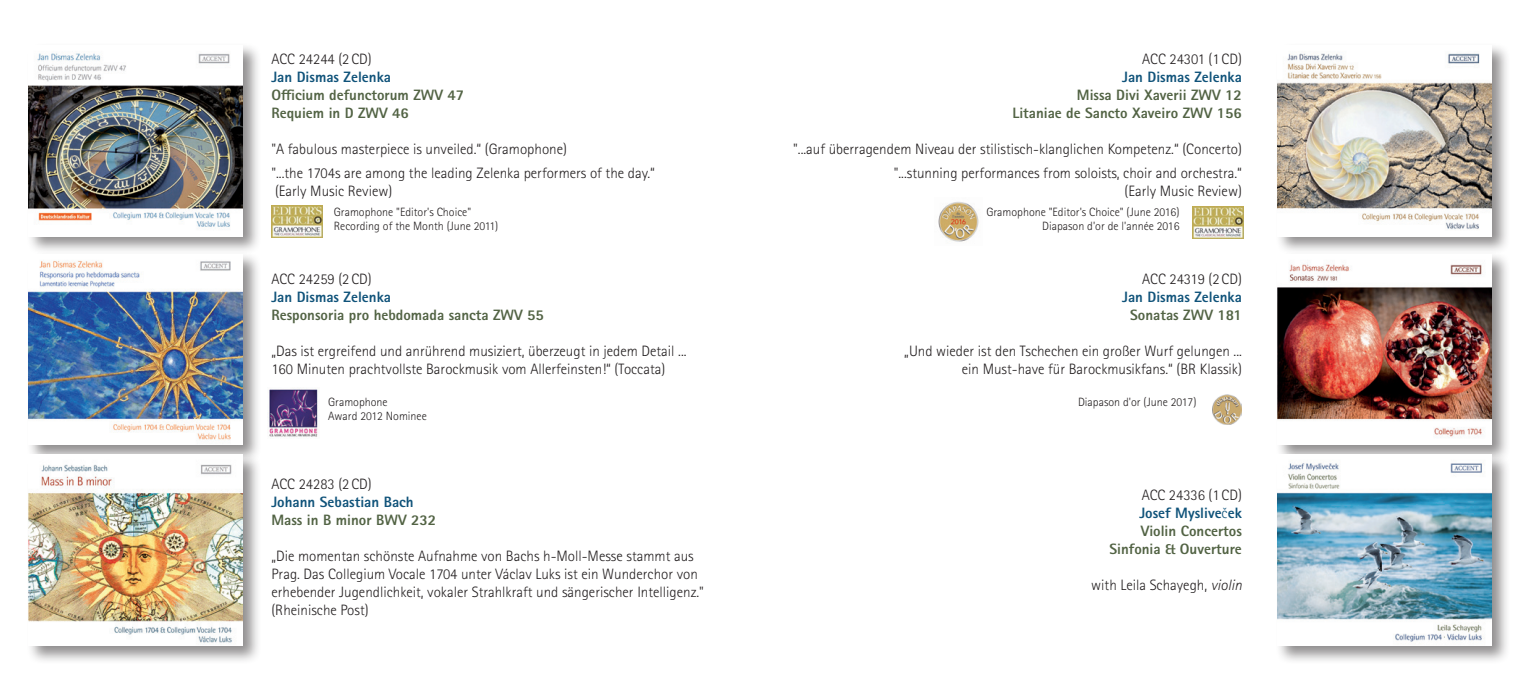
<style>
.page{position:relative;width:1520px;height:692px;background:#fff}
.page>*{position:absolute;margin:0;border:0;box-sizing:border-box;transform-origin:0 0}
.t1{font:300 15px/18px "Rotis Sans Serif Pro";color:#231f20}
.t2{font:800 15px/18px "Rotis Sans Serif Pro";color:#526344;text-align:right}
.t3{font:800 15px "Rotis Sans Serif Pro";color:#10537a}
.t4{font:300 12px/14.4px "Rotis Sans Serif Pro";color:#231f20}
.s1{font-weight:300;color:#231f20}
.s2{color:#10537a}
.s3{font-weight:300;color:#10537a}
.s4{font-style:italic}
</style>
<div class="page">
<div style="left:26px;top:42px;width:235px;height:213px;background:#231f20;opacity:.5"></div>
<img style="left:29px;top:45px;width:213px;height:191px">
<div style="left:26px;top:251px;width:235px;height:212px;background:#231f20;opacity:.5"></div>
<img style="left:29px;top:254px;width:213px;height:191px">
<div style="left:26px;top:452px;width:235px;height:212px;background:#231f20;opacity:.5"></div>
<img style="left:29px;top:455px;width:213px;height:190px">
<img style="left:269px;top:389px;width:49px;height:48px">
<img style="left:271px;top:205px;width:51px;height:33px">
<div style="left:1274px;top:42px;width:236px;height:213px;background:#231f20;opacity:.5"></div>
<img style="left:1277px;top:45px;width:214px;height:191px">
<div style="left:1274px;top:251px;width:236px;height:212px;background:#231f20;opacity:.5"></div>
<img style="left:1277px;top:254px;width:214px;height:191px">
<div style="left:1274px;top:452px;width:236px;height:212px;background:#231f20;opacity:.5"></div>
<img style="left:1277px;top:455px;width:214px;height:190px">
<img style="left:1192px;top:206px;width:51px;height:33px">
<img style="left:1212px;top:394px;width:29px;height:30px">
<img style="left:938px;top:201px;width:42px;height:41px">
<p class="t1" style="left:271px;top:50px;width:102px">ACC 24244 (2CD)</p>
<p class="t3" style="left:271px;top:67px;width:121px">Jan Dismas Zelenka</p>
<p class="t2" style="left:271px;top:86px;width:194px;text-align:left">Officium defunctorum ZWV 47<br>Requiem in D ZWV 46</p>
<p class="t1" style="left:271px;top:137px;width:385px;line-height:23.6px">"A fabulous masterpiece is unveiled.“ (Gramophone)<br>"...the 1704s are among the leading Zelenka performers of the day.“</p>
<p class="t1" style="left:275px;top:182px;width:119px">(Early Music Review)</p>
<p class="t4" style="left:334px;top:205px;width:166px">Gramophone "Editor's Choice"<br>Recording of the Month (June 2011)</p>
<p class="t1" style="left:271px;top:270px;width:102px">ACC 24259 (2CD)</p>
<p class="t3" style="left:271px;top:287px;width:121px">Jan Dismas Zelenka</p>
<p class="t2" style="left:271px;top:306px;width:274px">Responsoria pro hebdomada sancta ZWV 55</p>
<p class="t1" style="left:271px;top:342px;width:416px">„Das ist ergreifend und anrührend musiziert, überzeugt in jedem Detail ...<br>160 Minuten prachtvollste Barockmusik vom Allerfeinsten!“ (Toccata)</p>
<p class="t4" style="left:328px;top:394px;width:100px">Gramophone<br>Award 2012 Nominee</p>
<p class="t1" style="left:271px;top:475px;width:102px">ACC 24283 (2CD)</p>
<p class="t3" style="left:271px;top:492px;width:144px">Johann Sebastian Bach</p>
<p class="t2" style="left:271px;top:511px;width:166px">Mass in B minor BWV 232</p>
<p class="t1" style="left:271px;top:547px;width:434px">„Die momentan schönste Aufnahme von Bachs h-Moll-Messe stammt aus Prag. Das Collegium Vocale 1704 unter Václav Luks ist ein Wunderchor von erhebender Jugendlichkeit, vokaler Strahlkraft und sängerischer Intelligenz." (Rheinische Post)</p>
<p class="t1" style="left:1142px;top:50px;width:101px">ACC 24301 (1CD)</p>
<p class="t3" style="left:1122px;top:67px;width:121px">Jan Dismas Zelenka</p>
<p class="t2" style="left:1012px;top:86px;width:231px">Missa Divi Xaverii ZWV 12<br>Litaniae de Sancto Xaveiro ZWV 156</p>
<p class="t1" style="left:793px;top:137px;width:450px;line-height:23.6px;text-align:right">"...auf überragendem Niveau der stilistisch-klanglichen Kompetenz.“ (Concerto) "...stunning performances from soloists, choir and orchestra.“</p>
<p class="t1" style="left:1124px;top:182px;width:119px">(Early Music Review)</p>
<p class="t4" style="left:986px;top:205px;width:195px;text-align:right">Gramophone "Editor's Choice" (June 2016)<br>Diapason d'or de l'année 2016</p>
<p class="t1" style="left:1142px;top:270px;width:101px">ACC 24319 (2CD)</p>
<p class="t3" style="left:1122px;top:287px;width:121px">Jan Dismas Zelenka</p>
<p class="t2" style="left:1130px;top:306px;width:113px">Sonatas ZWV 181</p>
<p class="t1" style="left:904px;top:342px;width:339px;text-align:right">„Und wieder ist den Tschechen ein großer Wurf gelungen ... ein Must-have für Barockmusikfans.“ (BR Klassik)</p>
<p class="t4" style="left:1078px;top:394px;width:120px">Diapason d'or (June 2017)</p>
<p class="t2" style="left:1109px;top:486px;width:134px"><span class="s1">ACC 24336 (1CD)<br></span><span class="s2">Josef Myslive</span><span class="s3">č</span><span class="s2">ek<br></span>Violin Concertos<br>Sinfonia &amp; Ouverture</p>
<p class="t1" style="left:1091px;top:576px;width:152px">with Leila Schayegh, <span class="s4">violin</span></p>
</div>
